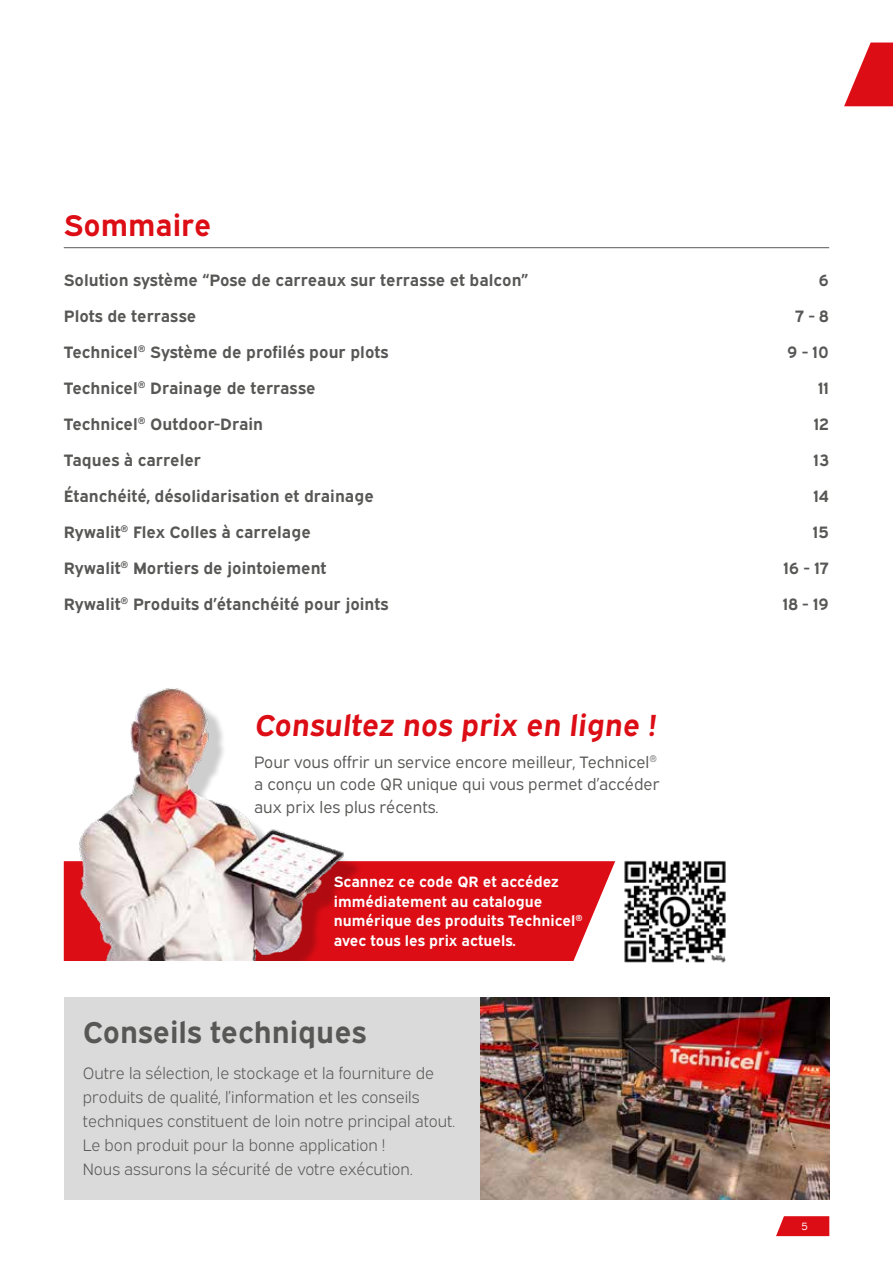
<style>
.page{position:relative;width:893px;height:1263px;background:#fff}
.page>*{position:absolute;margin:0;border:0;box-sizing:border-box;transform-origin:0 0}
.t1{font:700 30px "Expressway Rg";color:#dc0d15}
.t2{font:700 30px "Expressway Rg";color:#575756}
.t3{font:700 16.5px "Expressway Rg";color:#575756}
.t4{font:16.5px/24px "Expressway Lt";color:#575756}
.t5{font:16.5px/22.5px "Expressway Bk";color:#575756}
.t6{font:700 15px/19.5px "Expressway Rg";color:#fff}
.t7{font:10.5px "Expressway Bk";color:#fff}
</style>
<div class="page">
<svg style="left:776px;top:1216px;width:53px;height:20px"></svg>
<svg style="left:844px;top:43px;width:49px;height:63px"></svg>
<svg style="left:370px;top:861px;width:245px;height:100px;fill:#dc0d15"></svg>
<img style="left:64px;top:688px;width:306px;height:273px">
<img style="left:624px;top:860px;width:102px;height:103px">
<hr style="left:64px;top:247px;width:765px;height:1px;background:#575756">
<div style="left:64px;top:997px;width:416px;height:202px;background:#dadada"></div>
<img style="left:480px;top:997px;width:349px;height:202px">
<h1 class="t1" style="left:64px;top:202px;width:149px">Sommaire</h1>
<p class="t3" style="left:64px;top:267px;width:466px">Solution système “Pose de carreaux sur terrasse et balcon”</p>
<p class="t3" style="left:818px;top:267px;width:12px">6</p>
<p class="t3" style="left:64px;top:303px;width:134px">Plots de terrasse</p>
<p class="t3" style="left:795px;top:303px;width:35px">7 - 8</p>
<p class="t3" style="left:64px;top:339px;width:326px">Technicel<sup>®</sup> Système de profilés pour plots</p>
<p class="t3" style="left:787px;top:339px;width:43px">9 - 10</p>
<p class="t3" style="left:64px;top:375px;width:253px">Technicel<sup>®</sup> Drainage de terrasse</p>
<p class="t3" style="left:818px;top:375px;width:12px">11</p>
<p class="t3" style="left:64px;top:411px;width:201px">Technicel<sup>®</sup> Outdoor-Drain</p>
<p class="t3" style="left:814px;top:411px;width:17px">12</p>
<p class="t3" style="left:64px;top:447px;width:139px">Taques à carreler</p>
<p class="t3" style="left:814px;top:447px;width:17px">13</p>
<p class="t3" style="left:64px;top:483px;width:312px">Étanchéité, désolidarisation et drainage</p>
<p class="t3" style="left:813px;top:483px;width:17px">14</p>
<p class="t3" style="left:64px;top:519px;width:249px">Rywalit<sup>®</sup> Flex Colles à carrelage</p>
<p class="t3" style="left:813px;top:519px;width:17px">15</p>
<p class="t3" style="left:64px;top:555px;width:264px">Rywalit<sup>®</sup> Mortiers de jointoiement</p>
<p class="t3" style="left:783px;top:555px;width:47px">16 - 17</p>
<p class="t3" style="left:64px;top:591px;width:326px">Rywalit<sup>®</sup> Produits d’étanchéité pour joints</p>
<p class="t3" style="left:783px;top:591px;width:47px">18 - 19</p>
<h1 class="t1" style="left:254px;top:702px;width:408px">Consultez nos prix en ligne !</h1>
<p class="t5" style="left:254px;top:749px;width:407px">Pour vous offrir un service encore meilleur, Technicel<sup>® </sup>a conçu un code QR unique qui vous permet d’accéder aux prix les plus récents.</p>
<p class="t6" style="left:334px;top:870px;width:250px">Scannez ce code QR et accédez immédiatement au catalogue numérique des produits Technicel<sup>® </sup>avec tous les prix actuels.</p>
<h1 class="t2" style="left:83px;top:1008px;width:285px">Conseils techniques</h1>
<p class="t4" style="left:83px;top:1059px;width:374px">Outre la sélection, le stockage et la fourniture de produits de qualité, l’information et les conseils techniques constituent de loin notre principal atout.<br>Le bon produit pour la bonne application !<br>Nous assurons la sécurité de votre exécution.</p>
<p class="t7" style="left:801px;top:1218px;width:8px">5</p>
</div>
